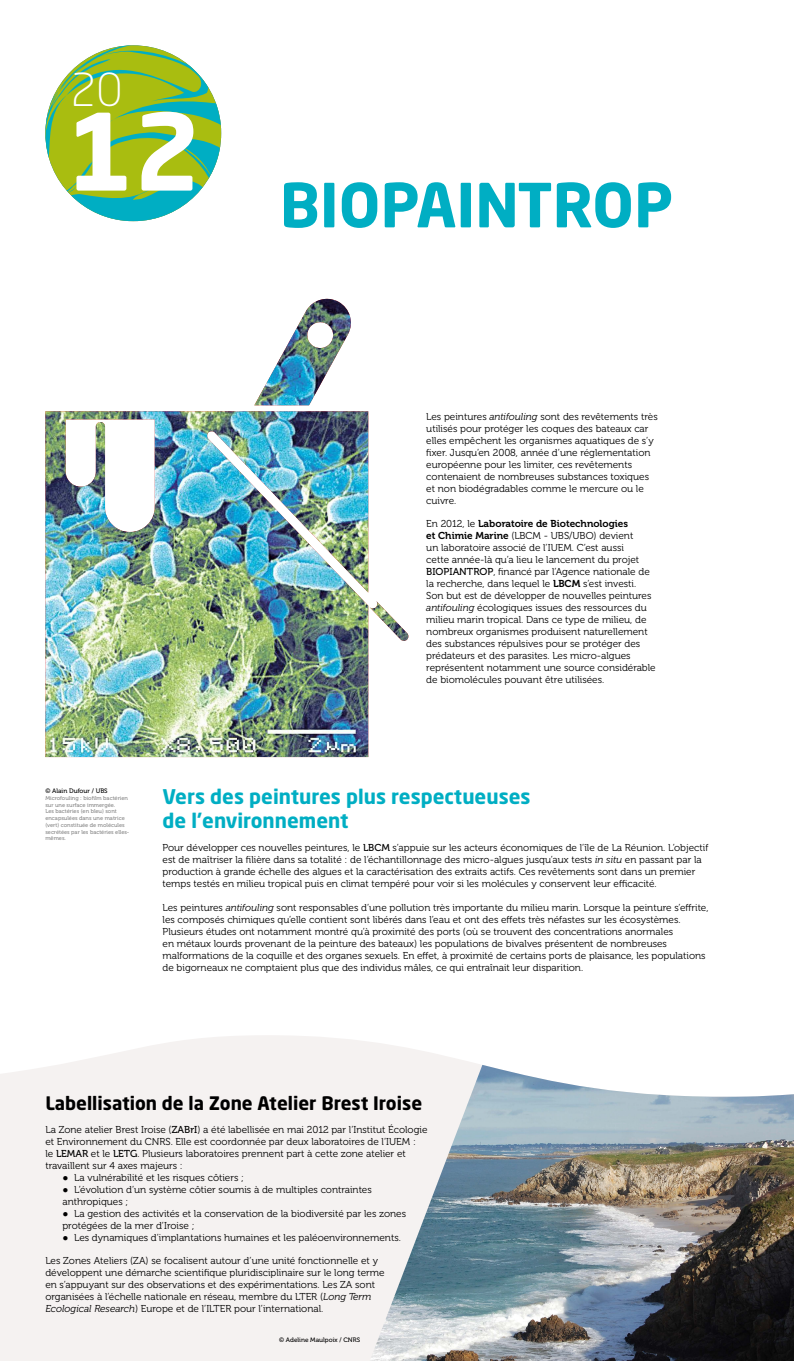
<style>
.page{position:relative;width:794px;height:1361px;background:#fff}
.page>*{position:absolute;margin:0;border:0;box-sizing:border-box;transform-origin:0 0}
.t1{font:700 104.92px "Neo Sans Std";color:#fff}
.t2{font:700 60px "Neo Sans Std";color:#00aec3}
.t3{font:300 44.96px "Neo Sans Std";color:#fff}
.t4{font:700 20px/24px "Neo Sans Std";color:#00aec3}
.t5{font:700 18.4px "Neo Sans Std";color:#000}
.t6{font:10px/12px "Museo 300";color:#000}
.t7{font:10px "Museo 700";color:#000}
.t8{font:6.4px "Museo 500";color:#000}
.t9{font:5.6px/6.7px "Museo 500";color:#878787}
.s1{font-style:italic}
.s2{font-family:"Museo 300"}
.s3{font-family:"Museo 700"}
.s4{font-family:"Museo 500"}
.s5{font-family:"Arial"}
</style>
<div class="page">
<div style="left:0;top:1035px;width:480px;height:326px;background:#f5f2f1"></div>
<svg style="left:45px;top:45px;width:176px;height:176px"></svg>
<img style="left:370px;top:1065px;width:424px;height:296px">
<img style="left:45px;top:299px;width:364px;height:458px">
<h3 class="t3" style="left:70px;top:63px;width:54px">20</h3>
<h1 class="t1" style="left:66px;top:84px;width:137px">12</h1>
<h2 class="t2" style="left:280px;top:167px;width:395px">BIOPAINTROP</h2>
<p class="t6" style="left:426px;top:410px;width:233px">Les peintures <span class="s1">antifouling</span> sont des revêtements très utilisés pour protéger les coques des bateaux car elles empêchent les organismes aquatiques de s’y fixer. Jusqu’en 2008, année d’une réglementation européenne pour les limiter, ces revêtements contenaient de nombreuses substances toxiques et non biodégradables comme le mercure ou le cuivre.</p>
<p class="t7" style="left:426px;top:518px;width:203px"><span class="s2">En 2012, le</span> Laboratoire de Biotechnologies</p>
<p class="t6" style="left:426px;top:530px;width:231px"><span class="s3">et Chimie Marine</span> (LBCM - UBS/UBO) devient<br>un laboratoire associé de l’IUEM. C’est aussi<br>cette année-là qu’a lieu le lancement du projet <span class="s4">BIOPIANTROP</span>, financé par l’Agence nationale de la recherche, dans lequel le <span class="s3">LBCM</span> s’est investi.<br>Son but est de développer de nouvelles peintures <span class="s1">antifouling</span> écologiques issues des ressources du milieu marin tropical. Dans ce type de milieu, de nombreux organismes produisent naturellement des substances répulsives pour se protéger des prédateurs et des parasites. Les micro-algues représentent notamment une source considérable de biomolécules pouvant être utilisées.</p>
<p class="t8" style="left:45px;top:787px;width:64px">© Alain Dufour / UBS</p>
<p class="t9" style="left:45px;top:795px;width:85px">Microfouling : biofilm bactérien sur une surface immergée.<br>Les bactéries (en bleu) sont encapsulées dans une matrice (vert) constituée de molécules secrétées par les bactéries elles&shy;mêmes.</p>
<h3 class="t4" style="left:163px;top:784px;width:369px">Vers des peintures plus respectueuses de l’environnement</h3>
<p class="t6" style="left:163px;top:842px;width:547px">Pour développer ces nouvelles peintures, le <span class="s4">LBCM</span> s’appuie sur les acteurs économiques de l’île de La Réunion. L’objectif est de maîtriser la filière dans sa totalité : de l’échantillonnage des micro-algues jusqu’aux tests <span class="s1">in situ</span> en passant par la production à grande échelle des algues et la caractérisation des extraits actifs. Ces revêtements sont dans un premier temps testés en milieu tropical puis en climat tempéré pour voir si les molécules y conservent leur efficacité.</p>
<p class="t6" style="left:163px;top:901px;width:547px">Les peintures <span class="s1">antifouling</span> sont responsables d’une pollution très importante du milieu marin. Lorsque la peinture s’effrite, les composés chimiques qu’elle contient sont libérés dans l’eau et ont des effets très néfastes sur les écosystèmes.<br>Plusieurs études ont notamment montré qu’à proximité des ports (où se trouvent des concentrations anormales<br>en métaux lourds provenant de la peinture des bateaux) les populations de bivalves présentent de nombreuses malformations de la coquille et des organes sexuels. En effet, à proximité de certains ports de plaisance, les populations de bigorneaux ne comptaient plus que des individus mâles, ce qui entraînait leur disparition.</p>
<h3 class="t5" style="left:45px;top:1091px;width:378px">Labellisation de la Zone Atelier Brest Iroise</h3>
<p class="t6" style="left:45px;top:1123px;width:383px">La Zone atelier Brest Iroise (<span class="s4">ZABrI</span>) a été labellisée en mai 2012 par l’Institut Écologie et Environnement du CNRS. Elle est coordonnée par deux laboratoires de l’IUEM :<br>le <span class="s4">LEMAR</span> et le <span class="s4">LETG</span>. Plusieurs laboratoires prennent part à cette zone atelier et travaillent sur 4 axes majeurs :</p>
<p class="t6" style="left:62px;top:1171px;width:183px"><span class="s5">●</span> La vulnérabilité et les risques côtiers ;</p>
<p class="t6" style="left:62px;top:1183px;width:311px"><span class="s5">●</span> L’évolution d’un système côtier soumis à de multiples contraintes anthropiques ;</p>
<p class="t6" style="left:62px;top:1207px;width:345px"><span class="s5">●</span> La gestion des activités et la conservation de la biodiversité par les zones protégées de la mer d’Iroise ;</p>
<p class="t6" style="left:62px;top:1231px;width:340px"><span class="s5">●</span> Les dynamiques d’implantations humaines et les paléoenvironnements.</p>
<p class="t6" style="left:45px;top:1255px;width:341px">Les Zones Ateliers (ZA) se focalisent autour d’une unité fonctionnelle et y développent une démarche scientifique pluridisciplinaire sur le long terme en s’appuyant sur des observations et des expérimentations. Les ZA sont organisées à l’échelle nationale en réseau, membre du LTER (<span class="s1">Long Term Ecological Research</span>) Europe et de l’ILTER pour l’international.</p>
<p class="t8" style="left:279px;top:1336px;width:82px">© Adeline Maulpoix / CNRS</p>
</div>
